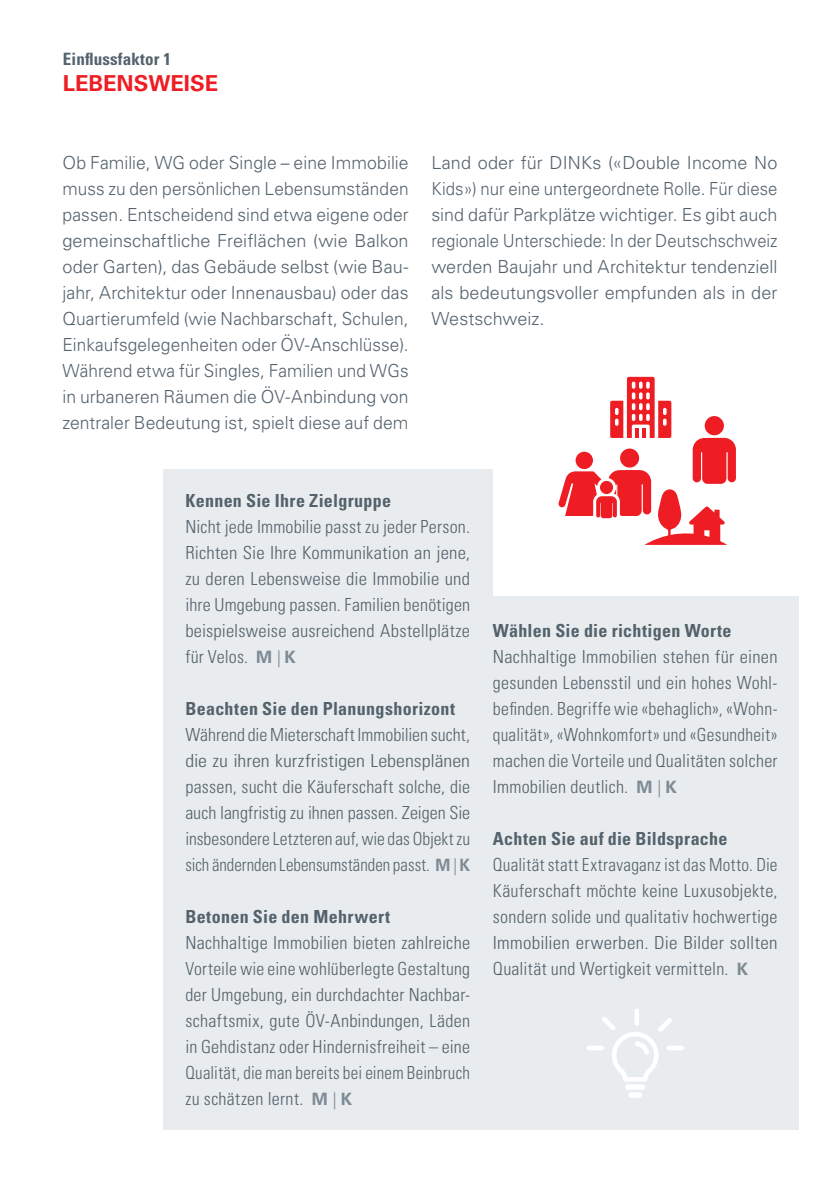
<style>
.page{position:relative;width:840px;height:1191px;background:#fff}
.page>*{position:absolute;margin:0;border:0;box-sizing:border-box;transform-origin:0 0}
.t1{font:700 22px "Univers LT Std";color:#ee1d23}
.t2{font:300 condensed 18px/26px "Univers LT Std";letter-spacing:.01em;color:#54626c;text-align:justify}
.t3{font:300 18px/26px "Univers LT Std";letter-spacing:.005em;color:#54626c;text-align:justify}
.t4{font:300 condensed 18px/26px "Univers LT Std";letter-spacing:.01em;color:#54626c;text-align:justify;scale:.96 1}
.t5{font:700 condensed 18px "Univers LT Std";letter-spacing:.015em;color:#54626c}
.t6{font:700 condensed 17px "Univers LT Std";letter-spacing:.01em;color:#54626c}
.s1{font-weight:700;font-stretch:normal;font-size:17px;color:#7e8b95}
.s2{font-stretch:normal;font-size:17px;color:#7e8b95}
</style>
<div class="page">
<div style="left:163px;top:469px;width:635px;height:660px;background:#e9ecee"></div>
<div style="left:493px;top:429px;width:345px;height:166px;background:#fff"></div>
<svg style="left:558px;top:377px;width:177px;height:168px"></svg>
<div style="left:628px;top:1092px;width:13px;height:5px;background:#fff;border-radius:3px"></div>
<div style="left:624px;top:1084px;width:21px;height:5px;background:#fff;border-radius:3px"></div>
<hr style="left:634px;top:1008px;width:4px;height:17px;background:#fff;border-radius:2px">
<svg style="left:602px;top:1016px;width:69px;height:65px"></svg>
<div style="left:666px;top:1045px;width:17px;height:5px;background:#fff;border-radius:2px"></div>
<div style="left:586px;top:1045px;width:17px;height:5px;background:#fff;border-radius:2px"></div>
<p class="t6" style="left:63px;top:49px;width:110px">Einflussfaktor 1</p>
<p class="t1" style="left:63px;top:71px;width:157px">LEBENSWEISE</p>
<p class="t3" style="left:62px;top:150px;width:347px">Ob Familie, WG oder Single – eine Immobilie muss zu den persönlichen Lebensumständen passen. Entscheidend sind etwa eigene oder gemeinschaftliche Freiflächen (wie Balkon oder Garten), das Gebäude selbst (wie Bau&shy;jahr, Architektur oder Innenausbau) oder das Quartierumfeld (wie Nachbarschaft, Schulen, Einkaufsgelegenheiten oder ÖV-Anschlüsse).<br>Während etwa für Singles, Familien und WGs in urbaneren Räumen die ÖV-Anbindung von zentraler Bedeutung ist, spielt diese auf dem</p>
<p class="t3" style="left:431px;top:150px;width:347px">Land oder für DINKs («Double Income No Kids») nur eine untergeordnete Rolle. Für diese sind dafür Parkplätze wichtiger. Es gibt auch regionale Unterschiede: In der Deutschschweiz werden Baujahr und Architektur tendenziell als bedeutungsvoller empfunden als in der Westschweiz.</p>
<p class="t5" style="left:185px;top:490px;width:207px">Kennen Sie Ihre Zielgruppe</p>
<p class="t2" style="left:185px;top:514px;width:286px">Nicht jede Immobilie passt zu jeder Person.<br>Richten Sie Ihre Kommunikation an jene, zu deren Lebensweise die Immobilie und ihre Umgebung passen. Familien benötigen beispielsweise ausreichend Abstellplätze für Velos. <span class="s1">M</span> <span class="s2">|</span> <span class="s1">K</span></p>
<p class="t5" style="left:185px;top:698px;width:271px">Beachten Sie den Planungshorizont</p>
<p class="t2" style="left:185px;top:722px;width:286px">Während die Mieterschaft Immobilien sucht, die zu ihren kurzfristigen Lebensplänen passen, sucht die Käuferschaft solche, die auch langfristig zu ihnen passen. Zeigen Sie insbesondere Letzteren auf, wie das Objekt zu sich ändernden Lebensumständen passt. <span class="s1">M</span> <span class="s2">|</span><span class="s1">K</span></p>
<p class="t5" style="left:185px;top:906px;width:206px">Betonen Sie den Mehrwert</p>
<p class="t2" style="left:185px;top:930px;width:286px">Nachhaltige Immobilien bieten zahlreiche Vorteile wie eine wohlüberlegte Gestaltung der Umgebung, ein durchdachter Nachbar&shy;schaftsmix, gute ÖV-Anbindungen, Läden in Gehdistanz oder Hindernisfreiheit – eine Qualität, die man bereits bei einem Beinbruch zu schätzen lernt. <span class="s1">M</span> <span class="s2">|</span> <span class="s1">K</span></p>
<p class="t5" style="left:492px;top:620px;width:240px">Wählen Sie die richtigen Worte</p>
<p class="t2" style="left:492px;top:644px;width:286px">Nachhaltige Immobilien stehen für einen gesunden Lebensstil und ein hohes Wohl&shy;befinden. Begriffe wie «behaglich», «Wohn&shy;qualität», «Wohnkomfort» und «Gesundheit» machen die Vorteile und Qualitäten solcher Immobilien deutlich. <span class="s1">M</span> <span class="s2">|</span> <span class="s1">K</span></p>
<p class="t5" style="left:492px;top:828px;width:236px">Achten Sie auf die Bildsprache</p>
<p class="t4" style="left:492px;top:852px;width:298px">Qualität statt Extravaganz ist das Motto. Die Käuferschaft möchte keine Luxusobjekte, sondern solide und qualitativ hochwertige Immobilien erwerben. Die Bilder sollten Qualität und Wertigkeit vermitteln. <span class="s1">K</span></p>
</div>
